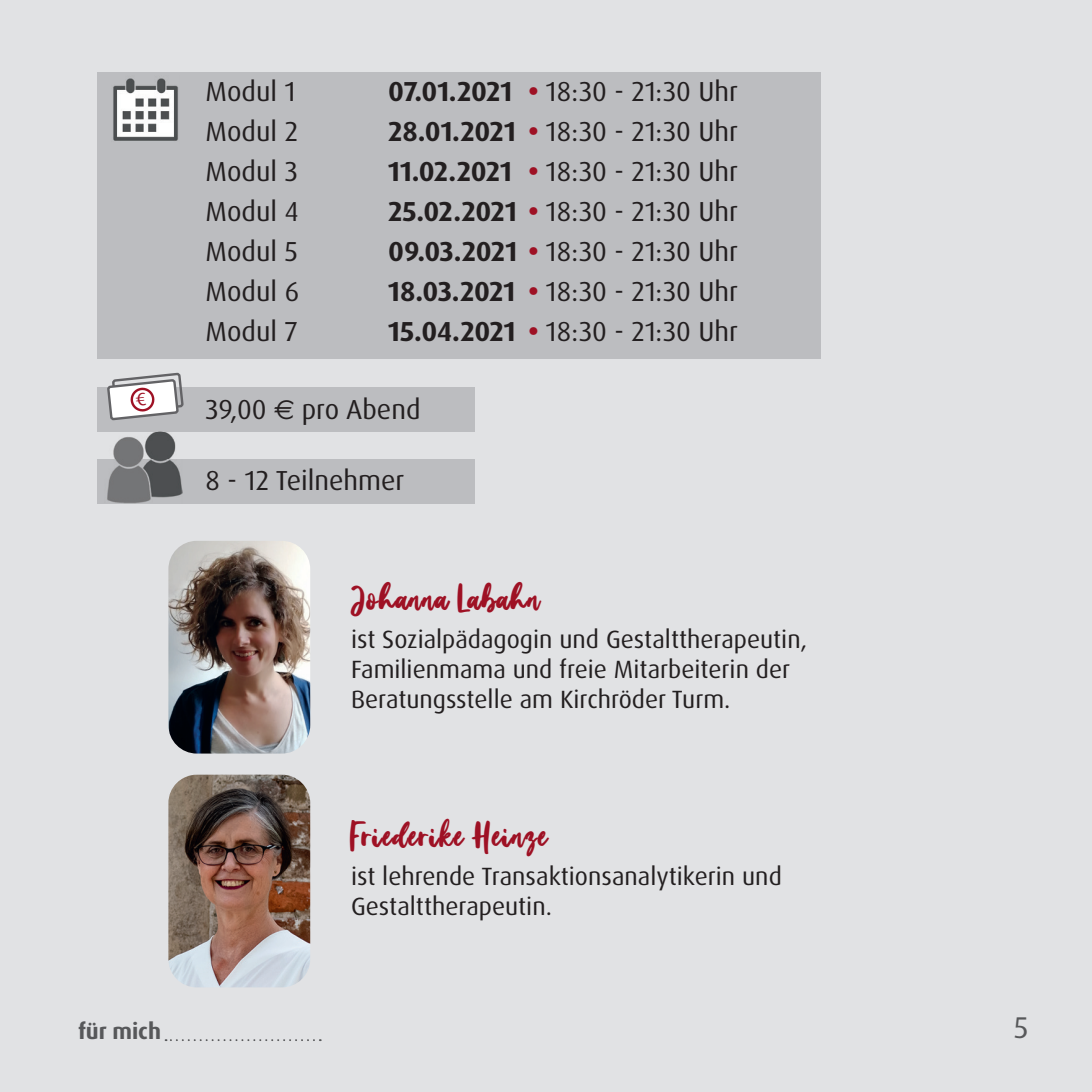
<style>
.page{position:relative;width:1092px;height:1092px;background:#fff}
.page>*{position:absolute;margin:0;border:0;box-sizing:border-box;transform-origin:0 0}
.t1{font:30px "Homeday";letter-spacing:.04em;color:#9e1124}
.t2{font:30px "Dax OT";color:#57585a}
.t3{font:27.5px "Dax OT";color:#231f20}
.t4{font:25px/30px "Dax OT";color:#231f20}
.t5{font:700 22.5px "Dax OT";color:#57585a}
.s1{font-weight:700}
.s2{font-weight:700;color:#9e1124}
.s3{font-family:"Euro Sans"}
</style>
<div class="page">
<div style="left:0;top:0;width:1091px;height:1091px;background:#e1e2e4"></div>
<div style="left:97px;top:387px;width:378px;height:45px;background:#bcbdc0"></div>
<div style="left:97px;top:72px;width:723px;height:287px;background:#bcbdc0"></div>
<img style="left:168px;top:541px;width:142px;height:212px">
<img style="left:113px;top:78px;width:65px;height:63px">
<div style="left:97px;top:459px;width:378px;height:44px;background:#bcbdc0"></div>
<img style="left:107px;top:431px;width:75px;height:72px">
<img style="left:168px;top:774px;width:142px;height:213px">
<svg style="left:165px;top:1039px;width:149px;height:1px"></svg>
<svg style="left:107px;top:374px;width:77px;height:45px"></svg>
<p class="t3" style="left:206px;top:74px;width:92px">Modul 1</p>
<p class="t3" style="left:388px;top:74px;width:351px"><span class="s1">07.01.2021</span> <span class="s2">•</span> 18:30 - 21:30 Uhr</p>
<p class="t3" style="left:206px;top:114px;width:94px">Modul 2</p>
<p class="t3" style="left:388px;top:114px;width:351px"><span class="s1">28.01.2021</span> <span class="s2">•</span> 18:30 - 21:30 Uhr</p>
<p class="t3" style="left:206px;top:154px;width:94px">Modul 3</p>
<p class="t3" style="left:388px;top:154px;width:351px"><span class="s1">11.02.2021</span> <span class="s2">•</span> 18:30 - 21:30 Uhr</p>
<p class="t3" style="left:206px;top:194px;width:94px">Modul 4</p>
<p class="t3" style="left:388px;top:194px;width:351px"><span class="s1">25.02.2021</span> <span class="s2">•</span> 18:30 - 21:30 Uhr</p>
<p class="t3" style="left:206px;top:234px;width:94px">Modul 5</p>
<p class="t3" style="left:388px;top:234px;width:351px"><span class="s1">09.03.2021</span> <span class="s2">•</span> 18:30 - 21:30 Uhr</p>
<p class="t3" style="left:206px;top:274px;width:95px">Modul 6</p>
<p class="t3" style="left:388px;top:274px;width:351px"><span class="s1">18.03.2021</span> <span class="s2">•</span> 18:30 - 21:30 Uhr</p>
<p class="t3" style="left:206px;top:314px;width:93px">Modul 7</p>
<p class="t3" style="left:388px;top:314px;width:351px"><span class="s1">15.04.2021</span> <span class="s2">•</span> 18:30 - 21:30 Uhr</p>
<p class="t3" style="left:206px;top:392px;width:216px">39,00 <span class="s3">€</span> pro Abend</p>
<p class="t3" style="left:206px;top:463px;width:200px">8 - 12 Teilnehmer</p>
<p class="t1" style="left:351px;top:572px;width:190px">Johanna Labahn</p>
<p class="t4" style="left:351px;top:624px;width:457px">ist Sozialpädagogin und Gestalttherapeutin,<br>Familienmama und freie Mitarbeiterin der<br>Beratungsstelle am Kirchröder Turm.</p>
<p class="t1" style="left:351px;top:809px;width:198px">Friederike Heinze</p>
<p class="t4" style="left:351px;top:861px;width:432px">ist lehrende Transaktionsanalytikerin und<br>Gestalttherapeutin.</p>
<p class="t5" style="left:78px;top:1017px;width:85px">für mich</p>
<p class="t2" style="left:1013px;top:1008px;width:16px">5</p>
</div>
